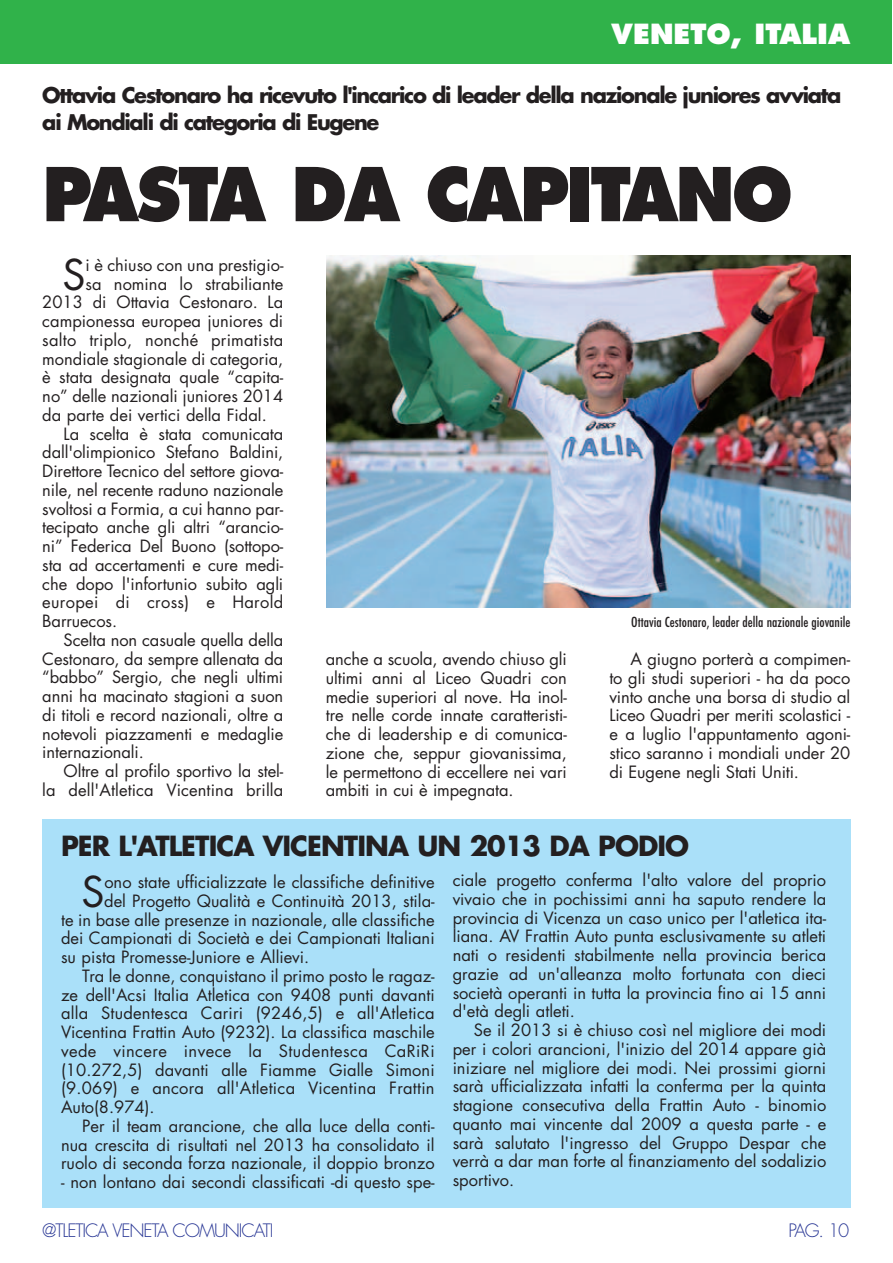
<style>
.page{position:relative;width:893px;height:1263px;background:#fff}
.page>*{position:absolute;margin:0;border:0;box-sizing:border-box;transform-origin:0 0}
.t1{font:800 72px "Futura";letter-spacing:-.04em;color:#231f20;scale:.94 1}
.t2{font:41.25px "Futura";color:#231f20}
.t3{font:700 27px "Futura";letter-spacing:-.035em;color:#231f20}
.t4{font:800 27px "Futura";color:#fff}
.t5{font:700 21px/27px "Futura";letter-spacing:-.06em;color:#231f20}
.t6{font:300 18px "Futura";letter-spacing:-.06em;color:#293795}
.t7{font:16.5px/18.8px "Futura";color:#231f20;text-align:justify}
.t8{font:16.5px "Futura";letter-spacing:.025em;color:#231f20}
.t9{font:16.5px "Futura";letter-spacing:.02em;color:#231f20}
.t10{font:500 condensed 13.5px "Futura";color:#231f20}
</style>
<div class="page">
<div style="left:42px;top:819px;width:808px;height:389px;background:#aae0f9"></div>
<div style="left:0;top:0;width:892px;height:64px;background:#30b24a"></div>
<img style="left:327px;top:255px;width:523px;height:353px">
<h3 class="t4" style="left:611px;top:22px;width:241px">VENETO, ITALIA</h3>
<p class="t5" style="left:42px;top:83px;width:801px">Ottavia Cestonaro ha ricevuto l'incarico di leader della nazionale juniores avviata ai Mondiali di categoria di Eugene</p>
<h1 class="t1" style="left:42px;top:163px;width:800px">PASTA DA CAPITANO</h1>
<h2 class="t2" style="left:63px;top:255px;width:25px">S</h2>
<p class="t7" style="left:86px;top:257px;width:199px">i è chiuso con una prestigio-</p>
<p class="t7" style="left:85px;top:275px;width:199px">sa nomina lo strabiliante</p>
<p class="t7" style="left:42px;top:294px;width:242px">2013 di Ottavia Cestonaro. La</p>
<p class="t7" style="left:42px;top:313px;width:242px">campionessa europea juniores di</p>
<p class="t7" style="left:42px;top:332px;width:242px">salto triplo, nonché primatista</p>
<p class="t7" style="left:42px;top:350px;width:242px">mondiale stagionale di categoria,</p>
<p class="t7" style="left:42px;top:369px;width:242px">è stata designata quale “capita-</p>
<p class="t7" style="left:42px;top:388px;width:242px">no” delle nazionali juniores 2014</p>
<p class="t7" style="left:42px;top:407px;width:226px">da parte dei vertici della Fidal.</p>
<p class="t7" style="left:64px;top:425px;width:221px">La scelta è stata comunicata</p>
<p class="t7" style="left:42px;top:444px;width:242px">dall'olimpionico Stefano Baldini,</p>
<p class="t7" style="left:42px;top:463px;width:242px">Direttore Tecnico del settore giova-</p>
<p class="t7" style="left:42px;top:482px;width:242px">nile, nel recente raduno nazionale</p>
<p class="t7" style="left:42px;top:500px;width:242px">svoltosi a Formia, a cui hanno par-</p>
<p class="t7" style="left:42px;top:519px;width:242px">tecipato anche gli altri “arancio-</p>
<p class="t7" style="left:42px;top:538px;width:242px">ni” Federica Del Buono (sottopo-</p>
<p class="t7" style="left:42px;top:557px;width:242px">sta ad accertamenti e cure medi-</p>
<p class="t7" style="left:42px;top:575px;width:242px">che dopo l'infortunio subito agli</p>
<p class="t9" style="left:42px;top:595px;width:242px">europei di cross) e Harold</p>
<p class="t7" style="left:42px;top:613px;width:76px">Barruecos.</p>
<p class="t7" style="left:64px;top:632px;width:221px">Scelta non casuale quella della</p>
<p class="t7" style="left:42px;top:650px;width:242px">Cestonaro, da sempre allenata da</p>
<p class="t7" style="left:42px;top:669px;width:242px">“babbo” Sergio, che negli ultimi</p>
<p class="t7" style="left:42px;top:688px;width:242px">anni ha macinato stagioni a suon</p>
<p class="t7" style="left:42px;top:707px;width:242px">di titoli e record nazionali, oltre a</p>
<p class="t7" style="left:42px;top:725px;width:242px">notevoli piazzamenti e medaglie</p>
<p class="t7" style="left:42px;top:744px;width:103px">internazionali.</p>
<p class="t7" style="left:64px;top:763px;width:221px">Oltre al profilo sportivo la stel-</p>
<p class="t7" style="left:42px;top:782px;width:242px">la dell'Atletica Vicentina brilla</p>
<p class="t10" style="left:631px;top:615px;width:221px">Ottavia Cestonaro, leader della nazionale giovanile</p>
<p class="t7" style="left:326px;top:651px;width:242px">anche a scuola, avendo chiuso gli ultimi anni al Liceo Quadri con medie superiori al nove. Ha inol&shy;tre nelle corde innate caratteristi&shy;che di leadership e di comunica&shy;zione che, seppur giovanissima, le permettono di eccellere nei vari ambiti in cui è impegnata.</p>
<p class="t7" style="left:609px;top:651px;width:242px;text-indent:21px">A giugno porterà a compimen&shy;to gli studi superiori - ha da poco vinto anche una borsa di studio al Liceo Quadri per meriti scolastici - e a luglio l'appuntamento agoni&shy;stico saranno i mondiali under 20 di Eugene negli Stati Uniti.</p>
<h3 class="t3" style="left:61px;top:834px;width:630px">PER L'ATLETICA VICENTINA UN 2013 DA PODIO</h3>
<h2 class="t2" style="left:81px;top:873px;width:25px">S</h2>
<p class="t7" style="left:104px;top:874px;width:332px">ono state ufficializzate le classifiche definitive</p>
<p class="t7" style="left:104px;top:893px;width:332px">del Progetto Qualità e Continuità 2013, stila-</p>
<p class="t7" style="left:61px;top:912px;width:375px">te in base alle presenze in nazionale, alle classifiche</p>
<p class="t7" style="left:61px;top:930px;width:375px">dei Campionati di Società e dei Campionati Italiani</p>
<p class="t7" style="left:61px;top:949px;width:250px">su pista Promesse-Juniore e Allievi.</p>
<p class="t7" style="left:82px;top:968px;width:354px">Tra le donne, conquistano il primo posto le ragaz-</p>
<p class="t7" style="left:61px;top:987px;width:375px">ze dell'Acsi Italia Atletica con 9408 punti davanti</p>
<p class="t7" style="left:61px;top:1005px;width:375px">alla Studentesca Cariri (9246,5) e all'Atletica</p>
<p class="t7" style="left:61px;top:1024px;width:375px">Vicentina Frattin Auto (9232). La classifica maschile</p>
<p class="t8" style="left:61px;top:1043px;width:375px">vede vincere invece la Studentesca CaRiRi</p>
<p class="t7" style="left:61px;top:1062px;width:375px">(10.272,5) davanti alle Fiamme Gialle Simoni</p>
<p class="t7" style="left:61px;top:1080px;width:375px">(9.069) e ancora all'Atletica Vicentina Frattin</p>
<p class="t7" style="left:61px;top:1099px;width:95px">Auto(8.974).</p>
<p class="t7" style="left:82px;top:1118px;width:354px">Per il team arancione, che alla luce della conti-</p>
<p class="t7" style="left:61px;top:1137px;width:375px">nua crescita di risultati nel 2013 ha consolidato il</p>
<p class="t7" style="left:61px;top:1155px;width:375px">ruolo di seconda forza nazionale, il doppio bronzo</p>
<p class="t7" style="left:61px;top:1174px;width:375px">- non lontano dai secondi classificati -di questo spe-</p>
<p class="t7" style="left:453px;top:872px;width:375px">ciale progetto conferma l'alto valore del proprio vivaio che in pochissimi anni ha saputo rendere la provincia di Vicenza un caso unico per l'atletica ita&shy;liana. AV Frattin Auto punta esclusivamente su atleti nati o residenti stabilmente nella provincia berica grazie ad un'alleanza molto fortunata con dieci società operanti in tutta la provincia fino ai 15 anni d'età degli atleti.</p>
<p class="t7" style="left:453px;top:1022px;width:375px;text-indent:21px">Se il 2013 si è chiuso così nel migliore dei modi per i colori arancioni, l'inizio del 2014 appare già iniziare nel migliore dei modi. Nei prossimi giorni sarà ufficializzata infatti la conferma per la quinta stagione consecutiva della Frattin Auto - binomio quanto mai vincente dal 2009 a questa parte - e sarà salutato l'ingresso del Gruppo Despar che verrà a dar man forte al finanziamento del sodalizio sportivo.</p>
<p class="t6" style="left:42px;top:1222px;width:233px">@TLETICA VENETA COMUNICATI</p>
<p class="t6" style="left:788px;top:1222px;width:62px">PAG. 10</p>
</div>
